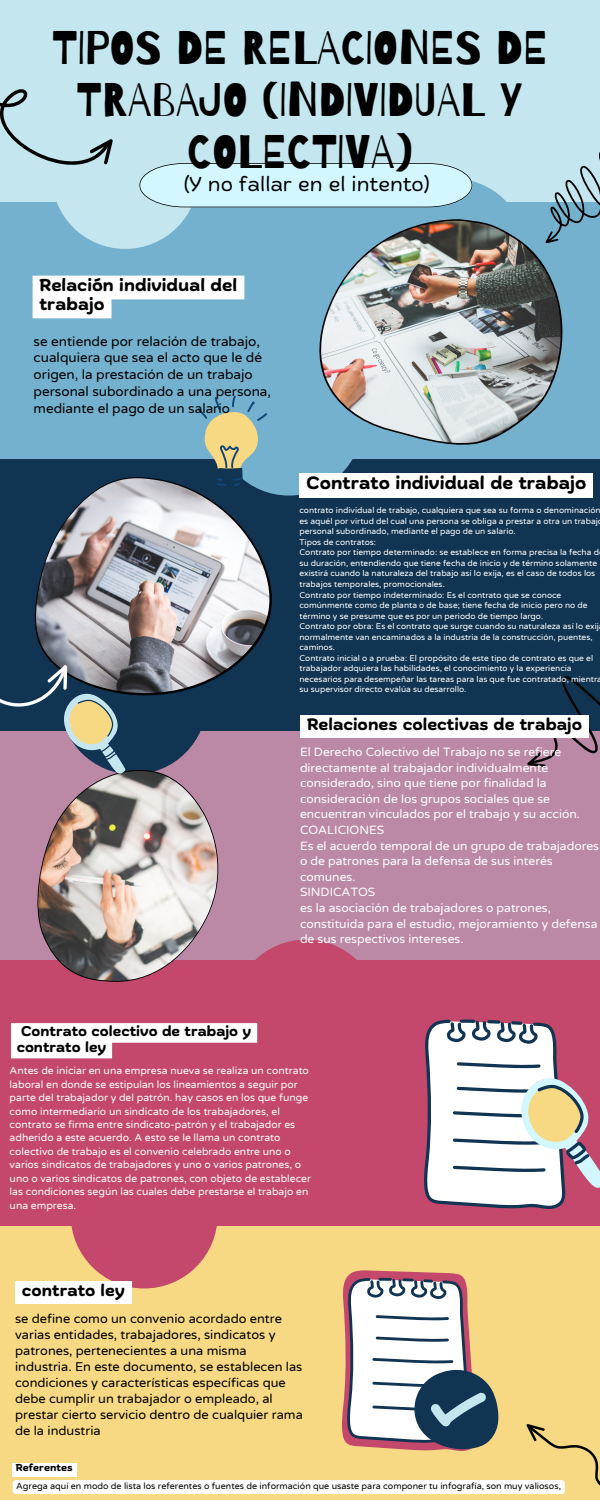
<style>
.page{position:relative;width:600px;height:1500px;background:#f8d983}
.page>*{position:absolute;margin:0;border:0;box-sizing:border-box;transform-origin:0 0}
.t1{font:47px/51.8px "Barrio";color:#000;text-align:center}
.t2{font:20px "Biski";color:#000}
.t3{font:700 17.8px "Biski";color:#000}
.t4{font:700 17.2px/19px "Biski";color:#000}
.t5{font:700 16.5px "Biski";color:#000}
.t6{font:700 16.3px "Biski";color:#000}
.t7{font:700 14.2px/15.7px "Biski";color:#000}
.t8{font:13.5px/16.9px "Varela Round";color:#000}
.t9{font:12.8px/16.1px "Varela Round";color:#000}
.t10{font:12.1px/15.6px "Varela Round";color:#fff}
.t11{font:10.4px/13.4px "Varela Round";color:#fff}
.t12{font:700 10px "Biski";color:#000}
.t13{font:9px "Varela Round";color:#000}
.t14{font:8.4px/10.5px "Varela Round";color:#fff}
</style>
<div class="page">
<div style="left:0;top:0;width:600px;height:244px;background:#c4e7ef"></div>
<div style="left:0;top:731px;width:600px;height:262px;background:#bb89a6"></div>
<div style="left:0;top:456px;width:600px;height:275px;background:#103452"></div>
<div style="left:60px;top:628px;width:147px;height:146px;background:#103452;border-radius:50%"></div>
<div style="left:0;top:202px;width:600px;height:257px;background:#73b1cf"></div>
<div style="left:52px;top:102px;width:147px;height:147px;background:#c4e7ef;border-radius:50%"></div>
<div style="left:216px;top:349px;width:147px;height:147px;background:#73b1cf;border-radius:50%"></div>
<div style="left:71px;top:1142px;width:147px;height:146px;background:#c3486c;border-radius:50%"></div>
<div style="left:0;top:960px;width:600px;height:266px;background:#c3486c"></div>
<div style="left:233px;top:940px;width:146px;height:147px;background:#c3486c;border-radius:50%"></div>
<svg style="left:139px;top:163px;width:334px;height:44px"></svg>
<svg style="left:0;top:89px;width:113px;height:76px"></svg>
<img style="left:319px;top:221px;width:244px;height:222px">
<svg style="left:198px;top:395px;width:69px;height:78px"></svg>
<img style="left:35px;top:478px;width:237px;height:215px">
<img style="left:37px;top:771px;width:182px;height:210px">
<svg style="left:542px;top:152px;width:58px;height:92px"></svg>
<svg style="left:424px;top:1019px;width:176px;height:190px"></svg>
<svg style="left:0;top:620px;width:125px;height:154px"></svg>
<svg style="left:527px;top:676px;width:73px;height:91px"></svg>
<svg style="left:33px;top:276px;width:211px;height:42px"></svg>
<div style="left:299px;top:473px;width:294px;height:25px;background:#fff"></div>
<div style="left:301px;top:715px;width:288px;height:23px;background:#fff"></div>
<svg style="left:11px;top:1023px;width:246px;height:35px"></svg>
<svg style="left:13px;top:1270px;width:587px;height:224px"></svg>
<div style="left:12px;top:1463px;width:65px;height:13px;background:#fff"></div>
<p class="t1" style="left:52px;top:23px;width:497px">TIPOS DE RELACIONES DE<br>TRABAJO (INDIVIDUAL Y<br>COLECTIVA)</p>
<p class="t2" style="left:184px;top:176px;width:247px">(Y no fallar en el intento)</p>
<p class="t4" style="left:39px;top:277px;width:199px">Relación individual del trabajo</p>
<p class="t8" style="left:34px;top:333px;width:239px">se entiende por relación de trabajo, cualquiera que sea el acto que le dé origen, la prestación de un trabajo personal subordinado a una persona, mediante el pago de un salario</p>
<p class="t3" style="left:307px;top:476px;width:281px">Contrato individual de trabajo</p>
<p class="t14" style="left:299px;top:505px;width:303px">contrato individual de trabajo, cualquiera que sea su forma o denominación es aquél por virtud del cual una persona se obliga a prestar a otra un trabaj personal subordinado, mediante el pago de un salario.</p>
<p class="t14" style="left:299px;top:537px;width:78px">Tipos de contratos:</p>
<p class="t14" style="left:299px;top:548px;width:301px">Contrato por tiempo determinado: se establece en forma precisa la fecha d su duración, entendiendo que tiene fecha de inicio y de término solamente existirá cuando la naturaleza del trabajo así lo exija, es el caso de todos los trabajos temporales, promocionales.</p>
<p class="t14" style="left:299px;top:590px;width:290px">Contrato por tiempo indeterminado: Es el contrato que se conoce comúnmente como de planta o de base; tiene fecha de inicio pero no de término y se presume que es por un periodo de tiempo largo.</p>
<p class="t14" style="left:299px;top:621px;width:301px">Contrato por obra: Es el contrato que surge cuando su naturaleza así lo exij normalmente van encaminados a la industria de la construcción, puentes, caminos.</p>
<p class="t14" style="left:299px;top:653px;width:304px">Contrato inicial o a prueba: El propósito de este tipo de contrato es que el trabajador adquiera las habilidades, el conocimiento y la experiencia necesarios para desempeñar las tareas para las que fue contratado, mientra su supervisor directo evalúa su desarrollo.</p>
<p class="t5" style="left:307px;top:717px;width:277px">Relaciones colectivas de trabajo</p>
<p class="t10" style="left:300px;top:744px;width:282px">El Derecho Colectivo del Trabajo no se refiere directamente al trabajador individualmente considerado, sino que tiene por finalidad la consideración de los grupos sociales que se encuentran vinculados por el trabajo y su acción.</p>
<p class="t10" style="left:300px;top:822px;width:86px">COALICIONES</p>
<p class="t10" style="left:300px;top:838px;width:301px">Es el acuerdo temporal de un grupo de trabajadores o de patrones para la defensa de sus interés comunes.</p>
<p class="t10" style="left:300px;top:885px;width:77px">SINDICATOS</p>
<p class="t10" style="left:300px;top:900px;width:299px">es la asociación de trabajadores o patrones, constituida para el estudio, mejoramiento y defensa de sus respectivos intereses.</p>
<p class="t7" style="left:17px;top:1025px;width:236px;text-indent:4px">Contrato colectivo de trabajo y contrato ley</p>
<p class="t11" style="left:10px;top:1064px;width:303px">Antes de iniciar en una empresa nueva se realiza un contrato laboral en donde se estipulan los lineamientos a seguir por parte del trabajador y del patrón. hay casos en los que funge como intermediario un sindicato de los trabajadores, el contrato se firma entre sindicato-patrón y el trabajador es adherido a este acuerdo. A esto se le llama un contrato colectivo de trabajo es el convenio celebrado entre uno o varios sindicatos de trabajadores y uno o varios patrones, o uno o varios sindicatos de patrones, con objeto de establecer las condiciones según las cuales debe prestarse el trabajo en una empresa.</p>
<p class="t6" style="left:22px;top:1284px;width:105px">contrato ley</p>
<p class="t9" style="left:15px;top:1311px;width:289px">se define como un convenio acordado entre varias entidades, trabajadores, sindicatos y patrones, pertenecientes a una misma industria. En este documento, se establecen las condiciones y características específicas que debe cumplir un trabajador o empleado, al prestar cierto servicio dentro de cualquier rama de la industria</p>
<p class="t12" style="left:16px;top:1464px;width:58px">Referentes</p>
<p class="t13" style="left:16px;top:1481px;width:546px">Agrega aquí en modo de lista los referentes o fuentes de información que usaste para componer tu infografía, son muy valiosos,</p>
</div>
